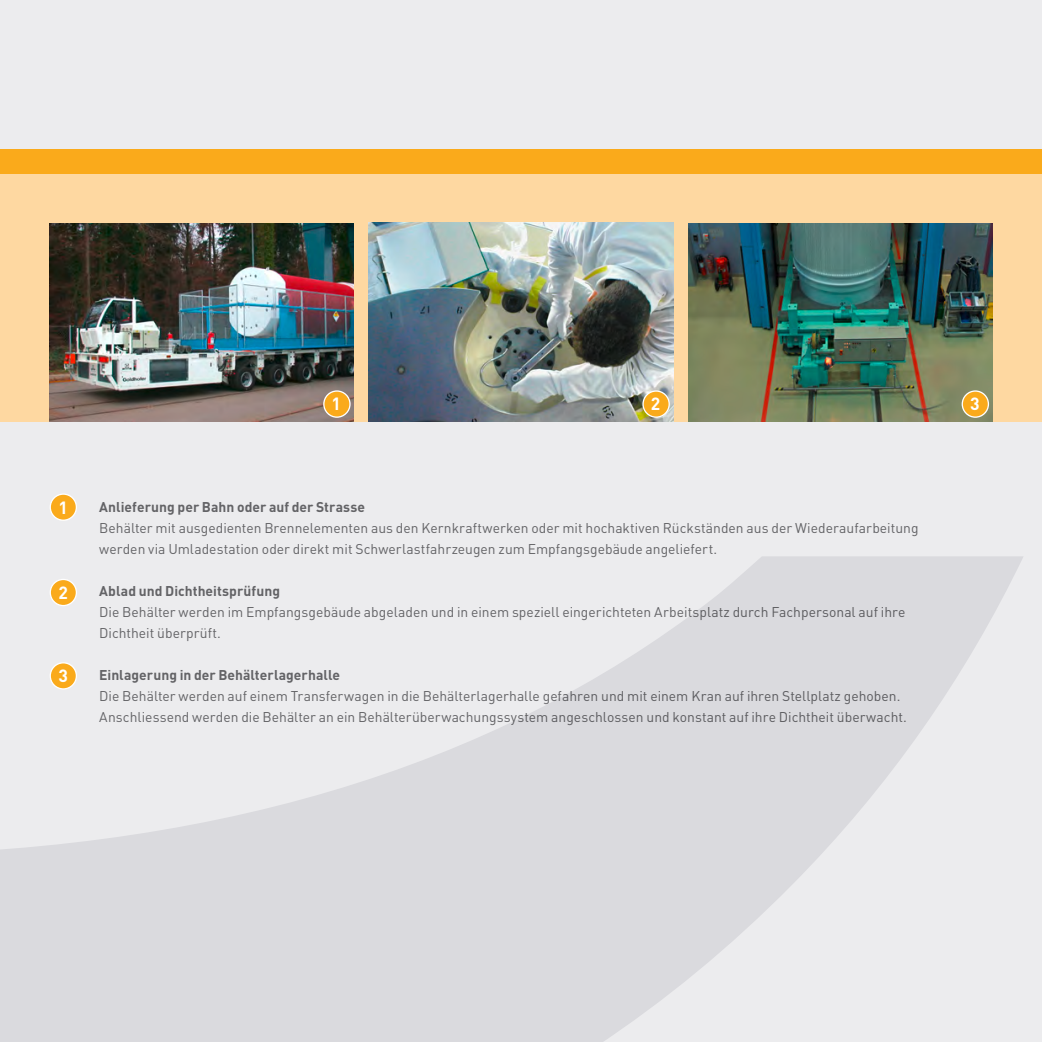
<style>
.page{position:relative;width:1042px;height:1042px;background:#ececee}
.page>*{position:absolute;margin:0;border:0;box-sizing:border-box;transform-origin:0 0}
.t1{font:700 17.5px "DIN";color:#fff}
.t2{font:14px/21px "DIN";color:#636366}
.t3{font:700 14px "DIN";letter-spacing:.005em;color:#636366}
</style>
<div class="page">
<div style="left:0;top:149px;width:1042px;height:273px;background:#fed8a1"></div>
<div style="left:0;top:149px;width:1042px;height:25px;background:#faaa1b"></div>
<img style="left:50px;top:223px;width:304px;height:199px">
<img style="left:369px;top:222px;width:304px;height:199px">
<img style="left:688px;top:223px;width:304px;height:199px">
<div style="left:50px;top:494px;width:26px;height:26px;background:#faaa1b;border-radius:50%"></div>
<div style="left:50px;top:493px;width:27px;height:28px;border:1px solid #fff;border-radius:50%"></div>
<div style="left:324px;top:391px;width:26px;height:26px;background:#faaa1b;border-radius:50%"></div>
<div style="left:323px;top:390px;width:28px;height:28px;border:1px solid #fff;border-radius:50%"></div>
<div style="left:643px;top:391px;width:26px;height:26px;background:#faaa1b;border-radius:50%"></div>
<div style="left:642px;top:390px;width:28px;height:28px;border:1px solid #fff;border-radius:50%"></div>
<div style="left:962px;top:391px;width:26px;height:26px;background:#faaa1b;border-radius:50%"></div>
<div style="left:961px;top:390px;width:28px;height:28px;border:1px solid #fff;border-radius:50%"></div>
<svg style="left:0;top:556px;width:1023px;height:486px;fill:#dadade"></svg>
<p class="t1" style="left:332px;top:393px;width:11px">1</p>
<p class="t1" style="left:651px;top:393px;width:11px">2</p>
<p class="t1" style="left:970px;top:393px;width:11px">3</p>
<p class="t1" style="left:58px;top:496px;width:11px">1</p>
<p class="t1" style="left:58px;top:581px;width:11px">2</p>
<p class="t1" style="left:58px;top:664px;width:11px">3</p>
<p class="t3" style="left:99px;top:497px;width:267px">Anlieferung per Bahn oder auf der Strasse</p>
<p class="t2" style="left:99px;top:517px;width:821px">Behälter mit ausgedienten Brennelementen aus den Kernkraftwerken oder mit hochaktiven Rückständen aus der Wiederaufarbeitung werden via Umladestation oder direkt mit Schwerlastfahrzeugen zum Empfangsgebäude angeliefert.</p>
<p class="t3" style="left:99px;top:581px;width:182px">Ablad und Dichtheitsprüfung</p>
<p class="t2" style="left:99px;top:601px;width:808px">Die Behälter werden im Empfangsgebäude abgeladen und in einem speziell eingerichteten Arbeitsplatz durch Fachpersonal auf ihre<br>Dichtheit überprüft.</p>
<p class="t3" style="left:99px;top:665px;width:242px">Einlagerung in der Behälterlagerhalle</p>
<p class="t2" style="left:99px;top:685px;width:809px">Die Behälter werden auf einem Transferwagen in die Behälterlagerhalle gefahren und mit einem Kran auf ihren Stellplatz gehoben.<br>Anschliessend werden die Behälter an ein Behälterüberwachungssystem angeschlossen und konstant auf ihre Dichtheit überwacht.</p>
</div>
